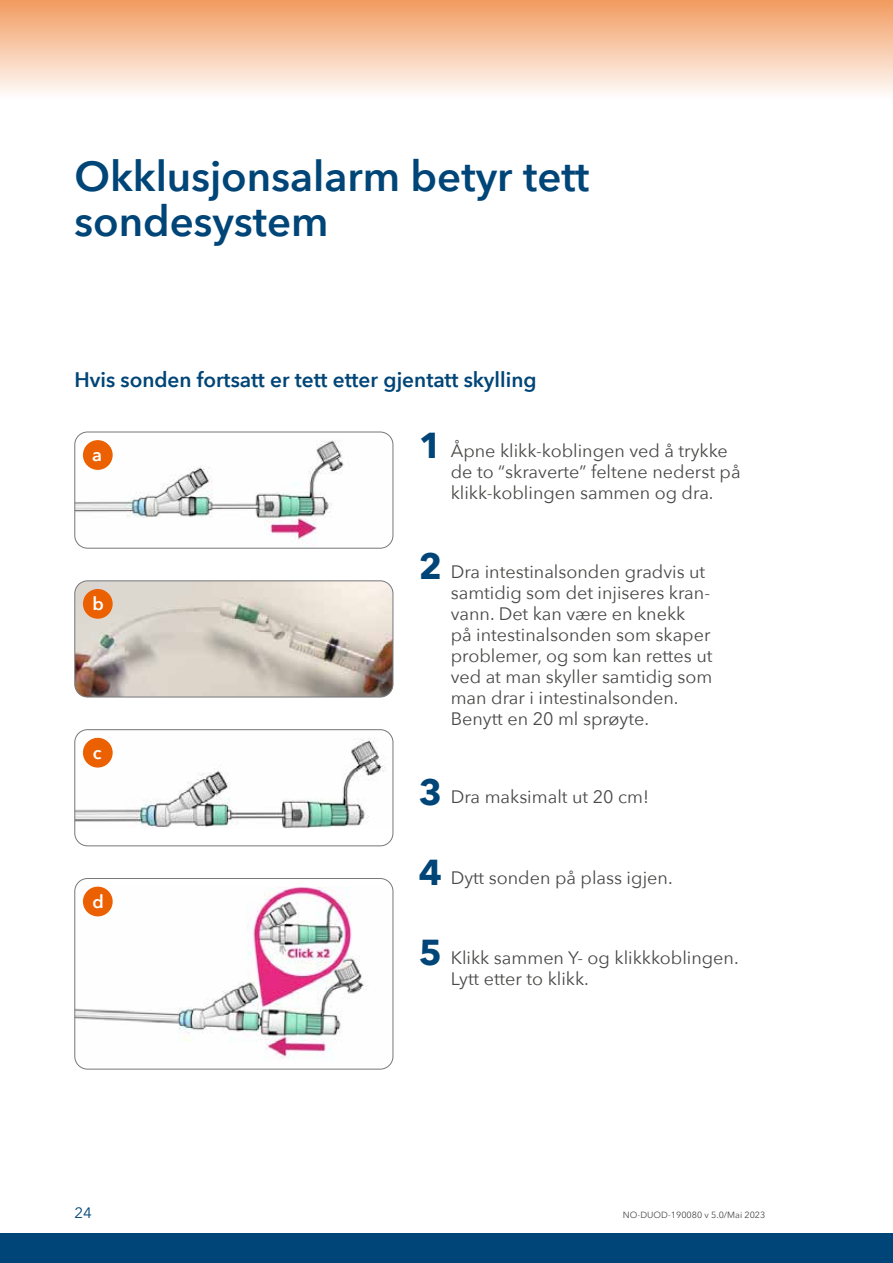
<style>
.page{position:relative;width:893px;height:1263px;background:#fff}
.page>*{position:absolute;margin:0;border:0;box-sizing:border-box;transform-origin:0 0}
.t1{font:600 42px/45px "Avenir Next";color:#004577}
.t2{font:600 21px "Avenir Next";color:#004577}
.t3{font:18px/21px "Avenir Next";color:#484847}
.t4{font:600 18px "Avenir Next";color:#fff}
.t5{font:15px "Avenir Next";color:#004577}
.t6{font:9px "Avenir Next";color:#484847}
.s1{font-weight:700;font-size:36px;color:#004577}
</style>
<div class="page">
<div style="left:0;top:0;width:893px;height:105px;background:linear-gradient(to bottom,#f29b5f,#fff)"></div>
<div style="left:0;top:1233px;width:893px;height:30px;background:#004577"></div>
<img style="left:75px;top:581px;width:318px;height:116px">
<div style="left:74px;top:580px;width:319px;height:117px;border:1px solid #76777a;border-radius:13px"></div>
<img style="left:76px;top:730px;width:317px;height:98px">
<div style="left:74px;top:729px;width:319px;height:117px;border:1px solid #76777a;border-radius:13px"></div>
<img style="left:75px;top:432px;width:315px;height:116px">
<div style="left:74px;top:432px;width:319px;height:117px;border:1px solid #76777a;border-radius:13px"></div>
<img style="left:75px;top:887px;width:315px;height:180px">
<div style="left:74px;top:878px;width:319px;height:191px;border:1px solid #76777a;border-radius:13px"></div>
<div style="left:83px;top:440px;width:30px;height:30px;background:#eb6000;border-radius:50%"></div>
<div style="left:83px;top:589px;width:30px;height:30px;background:#eb6000;border-radius:50%"></div>
<div style="left:83px;top:887px;width:30px;height:29px;background:#eb6000;border-radius:50%"></div>
<div style="left:83px;top:738px;width:30px;height:29px;background:#eb6000;border-radius:50%"></div>
<h1 class="t1" style="left:74px;top:153px;width:516px">Okklusjonsalarm betyr tett sondesystem</h1>
<p class="t2" style="left:74px;top:361px;width:464px">Hvis sonden fortsatt er tett etter gjentatt skylling</p>
<p class="t4" style="left:92px;top:439px;width:11px">a</p>
<p class="t4" style="left:93px;top:588px;width:13px">b</p>
<p class="t4" style="left:93px;top:737px;width:10px">c</p>
<p class="t4" style="left:93px;top:886px;width:13px">d</p>
<p class="t3" style="left:451px;top:440px;width:291px;text-indent:-32px"><span class="s1">1</span> Åpne klikk-koblingen ved å trykke de to “skraverte” feltene nederst på klikk-koblingen sammen og dra.</p>
<p class="t3" style="left:451px;top:560px;width:263px;text-indent:-32px"><span class="s1">2</span> Dra intestinalsonden gradvis ut samtidig som det injiseres kran&shy;vann. Det kan være en knekk<br>på intestinalsonden som skaper problemer, og som kan rettes ut ved at man skyller samtidig som man drar i intestinalsonden.<br>Benytt en 20 ml sprøyte.</p>
<p class="t3" style="left:419px;top:785px;width:232px"><span class="s1">3</span> Dra maksimalt ut 20 cm!</p>
<p class="t3" style="left:419px;top:866px;width:255px"><span class="s1">4</span> Dytt sonden på plass igjen.</p>
<p class="t3" style="left:451px;top:946px;width:289px;text-indent:-32px"><span class="s1">5</span> Klikk sammen Y- og klikkkoblingen.<br>Lytt etter to klikk.</p>
<p class="t5" style="left:74px;top:1200px;width:19px">24</p>
<p class="t6" style="left:623px;top:1207px;width:144px">NO-DUOD-190080 v 5.0/Mai 2023</p>
</div>
